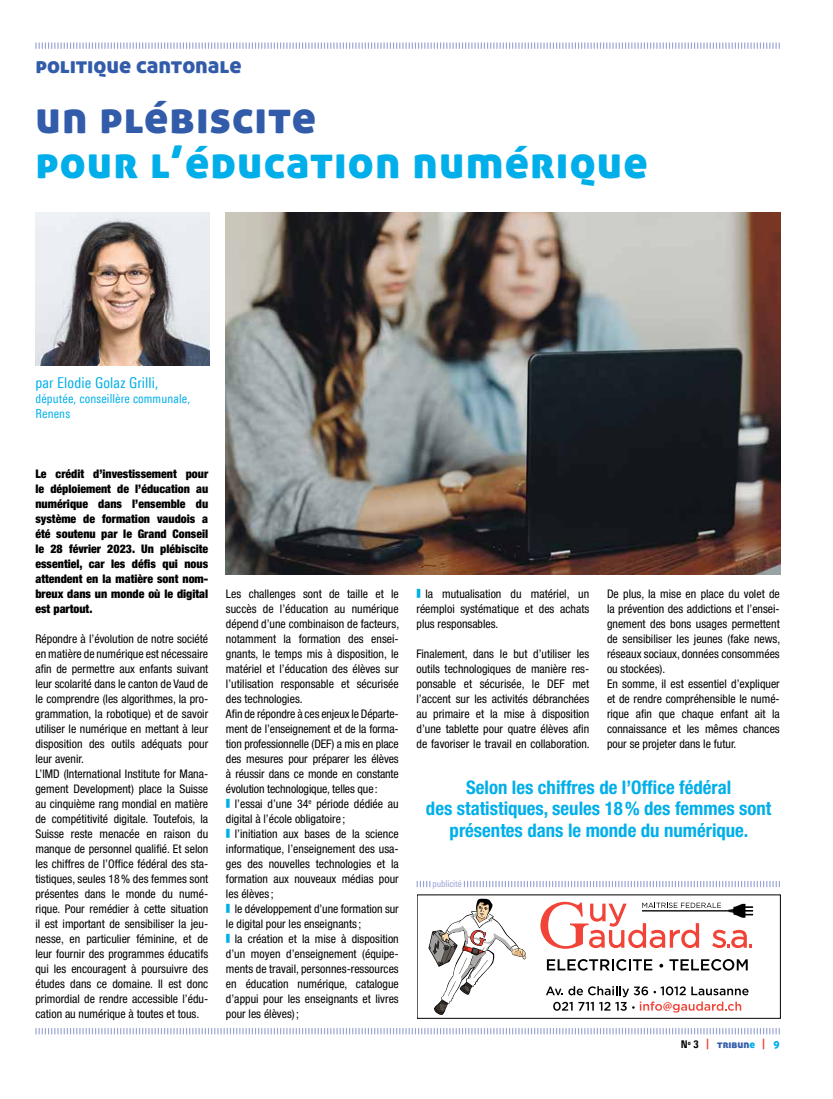
<style>
.page{position:relative;width:833px;height:1099px;background:#fff}
.page>*{position:absolute;margin:0;border:0;box-sizing:border-box;transform-origin:0 0}
.t1{font:45px "Aller Display";letter-spacing:.025em;color:#00afea}
.t2{font:45px "Aller Display";letter-spacing:.025em;color:#325caa}
.t3{font:22.5px "Aller Display";letter-spacing:-.005em;color:#325caa}
.t4{font:700 condensed 18.75px/21.2px "Helvetica Neue LT Pro";color:#00afea;text-align:center}
.t5{font:15px "Linotype Univers 420 Cn";letter-spacing:.01em;color:#00afea}
.t6{font:12.5px/15px "Linotype Univers 420 Cn";letter-spacing:.01em;color:#00afea}
.t7{font:condensed 11.88px/15px "Helvetica Neue LT Pro";color:#000}
.t8{font:900 condensed 11.88px/15px "Helvetica Neue LT Pro";color:#000;text-align:justify}
.t9{font:10.62px "Aller Display";color:#325caa}
.t10{font:9.38px "Linotype Univers 420 Cn";color:#98a3d3}
.s1{color:#00afea}
.s2{font-family:"Linotype Univers 720 Cn";font-weight:800;color:#000}
.s3{font-family:"Linotype Univers 720 Cn";font-weight:800;color:#f14038}
</style>
<div class="page">
<svg style="left:35px;top:42px;width:745px;height:7px"></svg>
<svg style="left:35px;top:1028px;width:745px;height:7px"></svg>
<img style="left:35px;top:213px;width:174px;height:152px">
<img style="left:226px;top:213px;width:554px;height:361px">
<svg style="left:416px;top:881px;width:364px;height:6px"></svg>
<div style="left:431px;top:875px;width:32px;height:13px;background:#fff"></div>
<svg style="left:547px;top:959px;width:105px;height:11px"></svg>
<svg style="left:659px;top:963px;width:4px;height:4px"></svg>
<svg style="left:669px;top:959px;width:78px;height:11px"></svg>
<svg style="left:546px;top:986px;width:202px;height:26px"></svg>
<svg style="left:540px;top:901px;width:213px;height:47px"></svg>
<svg style="left:428px;top:898px;width:97px;height:116px"></svg>
<h2 class="t3" style="left:35px;top:50px;width:207px">politique cantonale</h2>
<h1 class="t2" style="left:35px;top:88px;width:282px">un plébiscite</h1>
<h1 class="t1" style="left:35px;top:133px;width:613px">pour l’éducation numérique</h1>
<p class="t5" style="left:35px;top:373px;width:125px">par Elodie Golaz Grilli,</p>
<p class="t6" style="left:35px;top:391px;width:156px">députée, conseillère communale,<br>Renens</p>
<p class="t8" style="left:35px;top:466px;width:174px">Le crédit d’investissement pour le déploiement de l’éducation au numérique dans l’ensemble du système de formation vaudois a été soutenu par le Grand Conseil le 28 février 2023. Un plébiscite essentiel, car les défis qui nous attendent en la matière sont nom&shy;breux dans un monde où le digital est partout.</p>
<p class="t7" style="left:35px;top:631px;width:174px">Répondre à l’évolution de notre société en matière de numérique est nécessaire afin de permettre aux enfants suivant leur scolarité dans le canton de Vaud de le comprendre (les algorithmes, la pro&shy;grammation, la robotique) et de savoir utiliser le numérique en mettant à leur disposition des outils adéquats pour leur avenir.<br>L’IMD (International Institute for Mana&shy;gement Development) place la Suisse au cinquième rang mondial en matière de compétitivité digitale. Toutefois, la Suisse reste menacée en raison du manque de personnel qualifié. Et selon les chiffres de l’Office fédéral des sta&shy;tistiques, seules 18% des femmes sont présentes dans le monde du numé&shy;rique. Pour remédier à cette situation il est important de sensibiliser la jeu&shy;nesse, en particulier féminine, et de leur fournir des programmes éducatifs qui les encouragent à poursuivre des études dans ce domaine. Il est donc primordial de rendre accessible l’édu&shy;cation au numérique à toutes et tous.</p>
<p class="t7" style="left:226px;top:586px;width:175px">Les challenges sont de taille et le succès de l’éducation au numérique dépend d’une combinaison de facteurs, notamment la formation des ensei&shy;gnants, le temps mis à disposition, le matériel et l’éducation des élèves sur l’utilisation responsable et sécurisée des technologies.<br>Afin de répondre à ces enjeux le Départe&shy;ment de l’enseignement et de la forma&shy;tion professionnelle (DEF) a mis en place des mesures pour préparer les élèves à réussir dans ce monde en constante évolution technologique, telles que:</p>
<p class="t7" style="left:226px;top:796px;width:174px"><span class="s1">■</span> l’essai d’une 34<sup>e</sup> période dédiée au digital à l’école obligatoire ;</p>
<p class="t7" style="left:226px;top:826px;width:174px;text-align:justify"><span class="s1">■</span> l’initiation aux bases de la science informatique, l’enseignement des usa&shy;ges des nouvelles technologies et la formation aux nouveaux médias pour les élèves ;</p>
<p class="t7" style="left:226px;top:901px;width:174px"><span class="s1">■</span> le développement d’une formation sur le digital pour les enseignants ;</p>
<p class="t7" style="left:226px;top:931px;width:174px;text-align:justify"><span class="s1">■</span> la création et la mise à disposition d’un moyen d’enseignement (équipe&shy;ments de travail, personnes-ressources en éducation numérique, catalogue d’appui pour les enseignants et livres pour les élèves) ;</p>
<p class="t7" style="left:416px;top:586px;width:174px;text-align:justify"><span class="s1">■</span> la mutualisation du matériel, un réemploi systématique et des achats plus responsables.</p>
<p class="t7" style="left:416px;top:646px;width:175px;text-align:justify">Finalement, dans le but d’utiliser les outils technologiques de manière res&shy;ponsable et sécurisée, le DEF met l’accent sur les activités débranchées au primaire et la mise à disposition d’une tablette pour quatre élèves afin de favoriser le travail en collaboration.</p>
<p class="t7" style="left:607px;top:586px;width:175px">De plus, la mise en place du volet de la prévention des addictions et l’ensei&shy;gnement des bons usages permettent de sensibiliser les jeunes (fake news, réseaux sociaux, données consommées ou stockées).<br>En somme, il est essentiel d’expliquer et de rendre compréhensible le numé&shy;rique afin que chaque enfant ait la connaissance et les mêmes chances pour se projeter dans le futur.</p>
<h3 class="t4" style="left:426px;top:776px;width:347px">Selon les chiffres de l’Office fédéral<br>des statistiques, seules 18% des femmes sont présentes dans le monde du numérique.</h3>
<p class="t10" style="left:432px;top:878px;width:31px">publicité</p>
<p class="t9" style="left:681px;top:1037px;width:100px"><span class="s2">N</span> <sup>o</sup> <span class="s2">3</span> <span class="s3">|</span> tribun<span class="s1">e</span> <span class="s3">|</span> <span class="s1">9</span></p>
</div>
